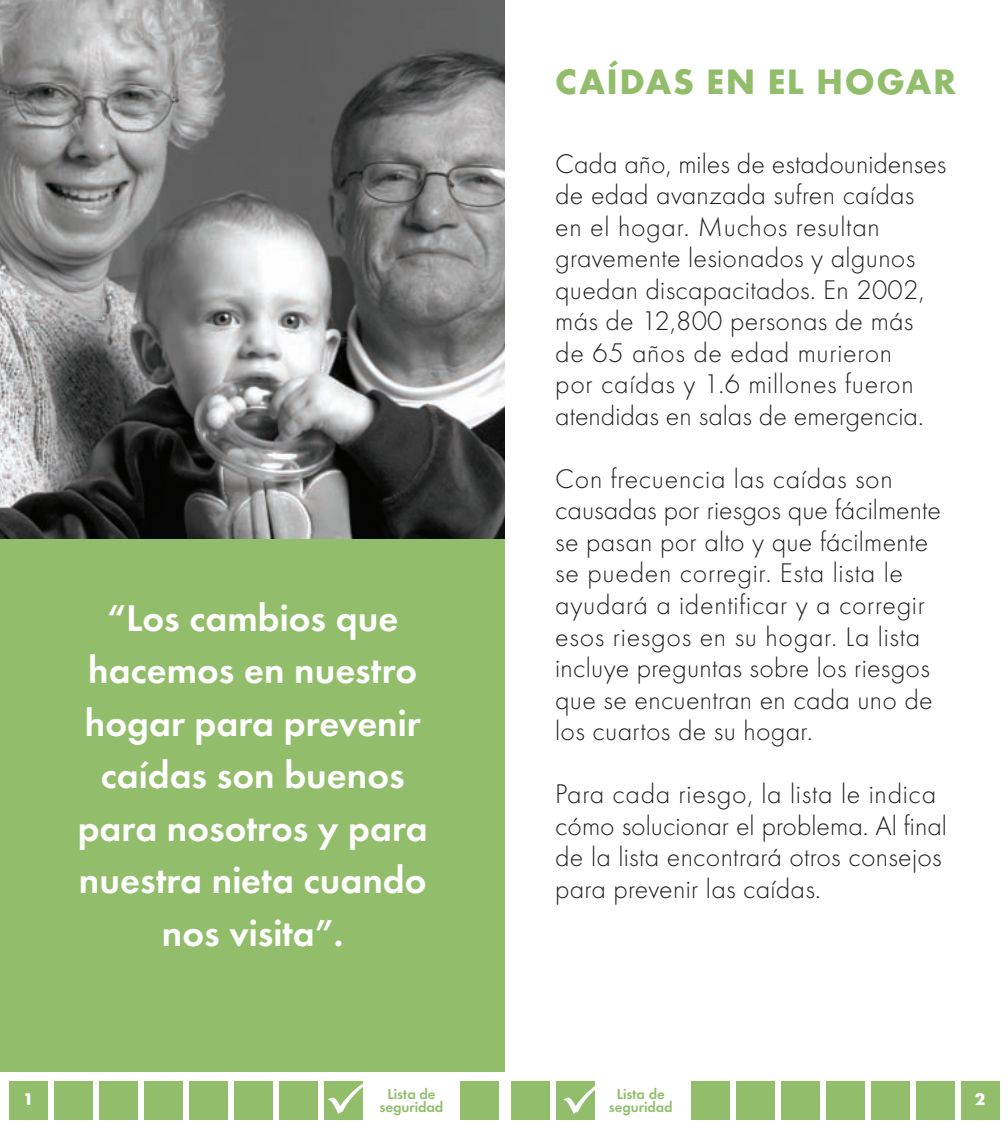
<style>
.page{position:relative;width:1008px;height:1137px;background:#fff}
.page>*{position:absolute;margin:0;border:0;box-sizing:border-box;transform-origin:0 0}
.t1{font:600 38.5px/52.5px "Futura T";color:#fff;text-align:center}
.t2{font:700 36.75px "Futura T";letter-spacing:.04em;color:#92be6c}
.t3{font:300 28px/31.5px "Futura T";letter-spacing:.01em;color:#231f20}
.t4{font:700 17.5px "Futura T";color:#fff}
.t5{font:600 14.88px/13.1px "Futura T";letter-spacing:-.005em;color:#92be6c;text-align:center}
</style>
<div class="page">
<div style="left:0;top:538px;width:505px;height:533px;background:#92be6c"></div>
<img style="left:0;top:0;width:505px;height:538px">
<div style="left:324px;top:1080px;width:38px;height:39px;background:#92be6c"></div>
<div style="left:54px;top:1080px;width:39px;height:39px;background:#92be6c"></div>
<div style="left:99px;top:1080px;width:39px;height:39px;background:#92be6c"></div>
<div style="left:144px;top:1080px;width:38px;height:39px;background:#92be6c"></div>
<div style="left:189px;top:1080px;width:38px;height:39px;background:#92be6c"></div>
<div style="left:234px;top:1080px;width:38px;height:39px;background:#92be6c"></div>
<div style="left:279px;top:1080px;width:38px;height:39px;background:#92be6c"></div>
<div style="left:9px;top:1080px;width:39px;height:39px;background:#92be6c"></div>
<div style="left:871px;top:1080px;width:39px;height:39px;background:#92be6c"></div>
<div style="left:556px;top:1080px;width:39px;height:39px;background:#92be6c"></div>
<div style="left:691px;top:1080px;width:39px;height:39px;background:#92be6c"></div>
<div style="left:736px;top:1080px;width:39px;height:39px;background:#92be6c"></div>
<div style="left:781px;top:1080px;width:39px;height:39px;background:#92be6c"></div>
<div style="left:826px;top:1080px;width:38px;height:39px;background:#92be6c"></div>
<div style="left:512px;top:1080px;width:38px;height:39px;background:#92be6c"></div>
<div style="left:916px;top:1080px;width:39px;height:39px;background:#92be6c"></div>
<div style="left:961px;top:1080px;width:38px;height:39px;background:#92be6c"></div>
<div style="left:460px;top:1080px;width:38px;height:39px;background:#92be6c"></div>
<svg style="left:328px;top:1080px;width:35px;height:33px"></svg>
<svg style="left:563px;top:1080px;width:32px;height:1px"></svg>
<h1 class="t1" style="left:78px;top:591px;width:351px">“Los cambios que hacemos en nuestro hogar para prevenir caídas son buenos para nosotros y para nuestra nieta cuando nos visita”.</h1>
<h2 class="t2" style="left:555px;top:60px;width:402px">CAÍDAS EN EL HOGAR</h2>
<p class="t3" style="left:555px;top:147px;width:393px">Cada año, miles de estadounidenses de edad avanzada sufren caídas en el hogar. Muchos resultan gravemente lesionados y algunos quedan discapacitados. En 2002, más de 12,800 personas de más de 65 años de edad murieron<br>por caídas y 1.6 millones fueron atendidas en salas de emergencia.</p>
<p class="t3" style="left:555px;top:462px;width:387px">Con frecuencia las caídas son causadas por riesgos que fácilmente se pasan por alto y que fácilmente se pueden corregir. Esta lista le ayudará a identificar y a corregir esos riesgos en su hogar. La lista incluye preguntas sobre los riesgos que se encuentran en cada uno de los cuartos de su hogar.</p>
<p class="t3" style="left:555px;top:777px;width:393px">Para cada riesgo, la lista le indica cómo solucionar el problema. Al final de la lista encontrará otros consejos para prevenir las caídas.</p>
<p class="t4" style="left:23px;top:1088px;width:12px">1</p>
<p class="t5" style="left:380px;top:1087px;width:65px">Lista de seguridad</p>
<p class="t4" style="left:975px;top:1088px;width:12px">2</p>
<p class="t5" style="left:609px;top:1087px;width:65px">Lista de seguridad</p>
</div>
